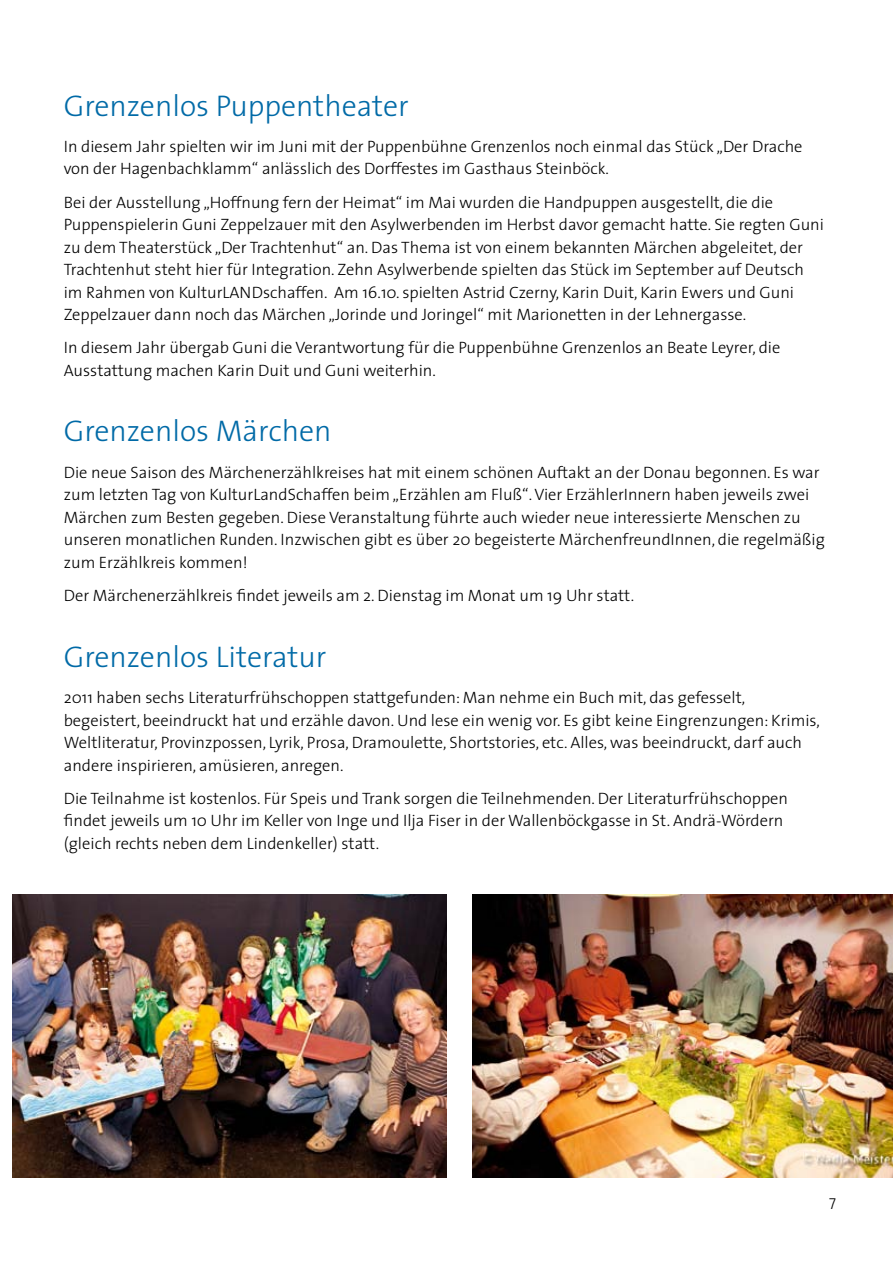
<style>
.page{position:relative;width:893px;height:1263px;background:#fff}
.page>*{position:absolute;margin:0;border:0;box-sizing:border-box;transform-origin:0 0}
.t1{font:300 30px "The Sans";color:#006aa7}
.t2{font:300 16.5px/22.5px "The Sans";color:#000}
.t3{font:300 15px "The Sans";color:#000}
</style>
<div class="page">
<img style="left:13px;top:894px;width:433px;height:284px">
<img style="left:472px;top:894px;width:421px;height:284px">
<h1 class="t1" style="left:64px;top:81px;width:346px">Grenzenlos Puppentheater</h1>
<p class="t2" style="left:64px;top:135px;width:740px">In diesem Jahr spielten wir im Juni mit der Puppenbühne Grenzenlos noch einmal das Stück „Der Drache von der Hagenbachklamm“ anlässlich des Dorffestes im Gasthaus Steinböck.</p>
<p class="t2" style="left:64px;top:190px;width:762px">Bei der Ausstellung „Hoffnung fern der Heimat“ im Mai wurden die Handpuppen ausgestellt, die die Puppenspielerin Guni Zeppelzauer mit den Asylwerbenden im Herbst davor gemacht hatte. Sie regten Guni zu dem Theaterstück „Der Trachtenhut“ an. Das Thema ist von einem bekannten Märchen abgeleitet, der Trachtenhut steht hier für Integration. Zehn Asylwerbende spielten das Stück im September auf Deutsch im Rahmen von KulturLANDschaffen. Am 16.10. spielten Astrid Czerny, Karin Duit, Karin Ewers und Guni Zeppelzauer dann noch das Märchen „Jorinde und Joringel“ mit Marionetten in der Lehnergasse.</p>
<p class="t2" style="left:64px;top:336px;width:718px">In diesem Jahr übergab Guni die Verantwortung für die Puppenbühne Grenzenlos an Beate Leyrer, die<br>Ausstattung machen Karin Duit und Guni weiterhin.</p>
<h1 class="t1" style="left:64px;top:407px;width:269px">Grenzenlos Märchen</h1>
<p class="t2" style="left:64px;top:460px;width:763px">Die neue Saison des Märchenerzählkreises hat mit einem schönen Auftakt an der Donau begonnen. Es war zum letzten Tag von KulturLandSchaffen beim „Erzählen am Fluß“. Vier ErzählerInnern haben jeweils zwei Märchen zum Besten gegeben. Diese Veranstaltung führte auch wieder neue interessierte Menschen zu unseren monatlichen Runden. Inzwischen gibt es über 20 begeisterte MärchenfreundInnen, die regelmäßig zum Erzählkreis kommen!</p>
<p class="t2" style="left:64px;top:584px;width:572px">Der Märchenerzählkreis findet jeweils am 2. Dienstag im Monat um 19 Uhr statt.</p>
<h1 class="t1" style="left:64px;top:632px;width:264px">Grenzenlos Literatur</h1>
<p class="t2" style="left:64px;top:686px;width:757px">2011 haben sechs Literaturfrühschoppen stattgefunden: Man nehme ein Buch mit, das gefesselt, begeistert, beeindruckt hat und erzähle davon. Und lese ein wenig vor. Es gibt keine Eingrenzungen: Krimis, Weltliteratur, Provinzpossen, Lyrik, Prosa, Dramoulette, Shortstories, etc. Alles, was beeindruckt, darf auch andere inspirieren, amüsieren, anregen.</p>
<p class="t2" style="left:64px;top:786px;width:726px">Die Teilnahme ist kostenlos. Für Speis und Trank sorgen die Teilnehmenden. Der Literaturfrühschoppen findet jeweils um 10 Uhr im Keller von Inge und Ilja Fiser in der Wallenböckgasse in St. Andrä-Wördern (gleich rechts neben dem Lindenkeller) statt.</p>
<p class="t3" style="left:829px;top:1188px;width:8px">7</p>
</div>
